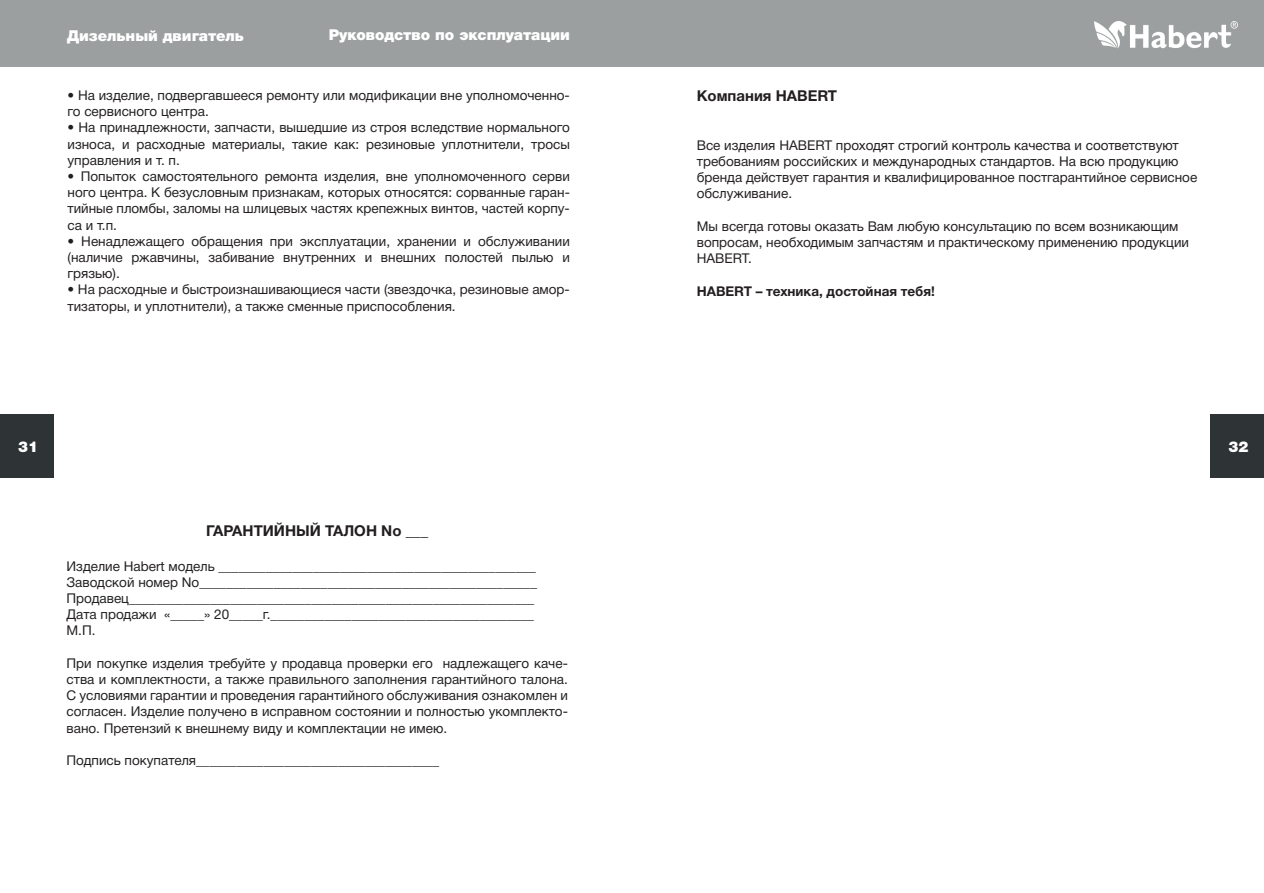
<style>
.page{position:relative;width:1264px;height:893px;background:#fff}
.page>*{position:absolute;margin:0;border:0;box-sizing:border-box;transform-origin:0 0}
.t1{font:900 15px "Helvetica Neue Cyr";color:#fff}
.t2{font:700 15px "Helvetica Neue Cyr";color:#231f20}
.t3{font:13.5px/16.2px "Helvetica Neue Cyr";color:#231f20}
.t4{font:700 13.5px "Helvetica Neue Cyr";color:#231f20}
</style>
<div class="page">
<div style="left:0;top:414px;width:53px;height:64px;background:#2e3335"></div>
<div style="left:1210px;top:414px;width:53px;height:64px;background:#2e3335"></div>
<div style="left:0;top:0;width:632px;height:67px;background:#9c9fa0"></div>
<div style="left:631px;top:0;width:632px;height:67px;background:#9c9fa0"></div>
<img style="left:1094px;top:22px;width:142px;height:26px">
<p class="t1" style="left:67px;top:27px;width:178px">Дизельный двигатель</p>
<p class="t1" style="left:328px;top:27px;width:242px">Руководство по эксплуатации</p>
<p class="t3" style="left:67px;top:87px;width:503px">• На изделие, подвергавшееся ремонту или модификации вне уполномоченно&shy;го сервисного центра.</p>
<p class="t3" style="left:67px;top:120px;width:504px;text-align:justify">• На принадлежности, запчасти, вышедшие из строя вследствие нормального износа, и расходные материалы, такие как: резиновые уплотнители, тросы управления и т. п.</p>
<p class="t3" style="left:67px;top:168px;width:504px;text-align:justify">• Попыток самостоятельного ремонта изделия, вне уполномоченного серви ного центра. К безусловным признакам, которых относятся: сорванные гаран&shy;тийные пломбы, заломы на шлицевых частях крепежных винтов, частей корпу&shy;са и т.п.</p>
<p class="t3" style="left:67px;top:233px;width:504px;text-align:justify">• Ненадлежащего обращения при эксплуатации, хранении и обслуживании (наличие ржавчины, забивание внутренних и внешних полостей пылью и грязью).</p>
<p class="t3" style="left:67px;top:282px;width:503px">• На расходные и быстроизнашивающиеся части (звездочка, резиновые амор&shy;тизаторы, и уплотнители), а также сменные приспособления.</p>
<p class="t2" style="left:696px;top:88px;width:142px">Компания HABERT</p>
<p class="t3" style="left:696px;top:137px;width:502px">Все изделия HABERT проходят строгий контроль качества и соответствуют требованиям российских и международных стандартов. На всю продукцию бренда действует гарантия и квалифицированное постгарантийное сервисное обслуживание.</p>
<p class="t3" style="left:696px;top:218px;width:493px">Мы всегда готовы оказать Вам любую консультацию по всем возникающим вопросам, необходимым запчастям и практическому применению продукции<br>HABERT.</p>
<p class="t4" style="left:696px;top:283px;width:240px">HABERT – техника, достойная тебя!</p>
<p class="t1" style="left:18px;top:438px;width:22px">31</p>
<p class="t1" style="left:1227px;top:438px;width:22px">32</p>
<p class="t2" style="left:206px;top:523px;width:223px">ГАРАНТИЙНЫЙ ТАЛОН No ___</p>
<p class="t3" style="left:66px;top:558px;width:472px">Изделие Habert модель _______________________________________________ Заводской номер No__________________________________________________ Продавец____________________________________________________________ Дата продажи «_____» 20_____г._______________________________________ М.П.</p>
<p class="t3" style="left:66px;top:655px;width:503px;text-align:justify">При покупке изделия требуйте у продавца проверки его надлежащего каче&shy;ства и комплектности, а также правильного заполнения гарантийного талона.<br>С условиями гарантии и проведения гарантийного обслуживания ознакомлен и согласен. Изделие получено в исправном состоянии и полностью укомплекто&shy;вано. Претензий к внешнему виду и комплектации не имею.</p>
<p class="t3" style="left:66px;top:752px;width:374px">Подпись покупателя____________________________________</p>
</div>
